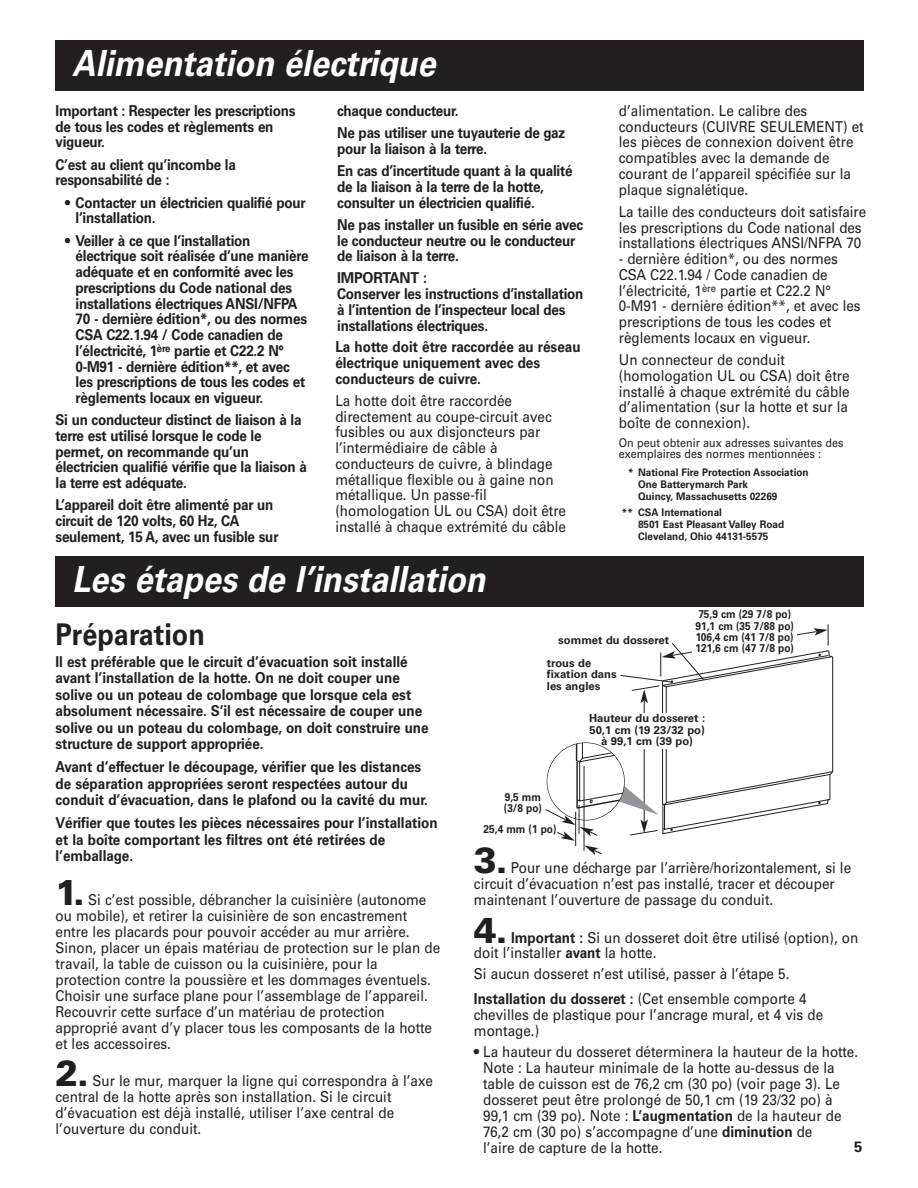
<style>
.page{position:relative;width:918px;height:1188px;background:#fff}
.page>*{position:absolute;margin:0;border:0;box-sizing:border-box;transform-origin:0 0}
.t1{font:italic 700 36px "Univers";color:#fff;scale:.9 1}
.t2{font:900 36px "Univers";color:#231f20;scale:.95 1}
.t3{font:700 30px "Univers";color:#231f20;scale:.9 1}
.t4{font:15px/15.8px "Univers";color:#231f20;scale:.9 1}
.t5{font:700 15px/15.8px "Univers";letter-spacing:-.015em;color:#231f20;scale:.9 1}
.t6{font:700 15px/15.8px "Univers";letter-spacing:-.015em;color:#231f20;scale:.95 1}
.t7{font:15px/16px "Univers";color:#231f20}
.t8{font:700 15px "Univers";letter-spacing:-.015em;color:#231f20}
.t9{font:12px/10.5px "Univers";color:#231f20;scale:.9 1}
.t10{font:700 11.25px/11.2px "Univers";color:#231f20}
.t11{font:700 11.25px/11.2px "Univers";color:#231f20;scale:.9 1}
.t12{font:700 10.5px/12px "Univers";color:#231f20;scale:.95 1}
.s1{font-weight:700}
</style>
<div class="page">
<div style="left:56px;top:40px;width:808px;height:52px;background:#231f20"></div>
<div style="left:56px;top:556px;width:808px;height:51px;background:#231f20"></div>
<svg style="left:545px;top:624px;width:289px;height:231px"></svg>
<h1 class="t1" style="left:72px;top:50px;width:412px">Alimentation électrique</h1>
<p class="t5" style="left:56px;top:104px;width:268px">Important : Respecter les prescriptions de tous les codes et règlements en vigueur.</p>
<p class="t5" style="left:56px;top:158px;width:202px">C’est au client qu’incombe la responsabilité de :</p>
<p class="t6" style="left:76px;top:196px;width:244px;text-indent:-10px">• Contacter un électricien qualifié pour l’installation.</p>
<p class="t6" style="left:76px;top:234px;width:247px;text-indent:-10px">• Veiller à ce que l’installation électrique soit réalisée d’une manière adéquate et en conformité avec les prescriptions du Code national des installations électriques ANSI/NFPA 70 - dernière édition*, ou des normes CSA C22.1.94 / Code canadien de l’électricité, 1<sup>ère</sup> partie et C22.2 N° 0-M91 - dernière édition**, et avec les prescriptions de tous les codes et règlements locaux en vigueur.</p>
<p class="t5" style="left:56px;top:413px;width:281px">Si un conducteur distinct de liaison à la terre est utilisé lorsque le code le permet, on recommande qu’un électricien qualifié vérifie que la liaison à la terre est adéquate.</p>
<p class="t5" style="left:56px;top:499px;width:249px">L’appareil doit être alimenté par un circuit de 120 volts, 60 Hz, CA seulement, 15 A, avec un fusible sur</p>
<p class="t5" style="left:337px;top:101px;width:255px;line-height:22.2px">chaque conducteur.<br>Ne pas utiliser une tuyauterie de gaz</p>
<p class="t5" style="left:337px;top:139px;width:263px;line-height:22.2px">pour la liaison à la terre.<br>En cas d’incertitude quant à la qualité</p>
<p class="t5" style="left:337px;top:180px;width:231px">de la liaison à la terre de la hotte, consulter un électricien qualifié.</p>
<p class="t5" style="left:337px;top:218px;width:275px">Ne pas installer un fusible en série avec le conducteur neutre ou le conducteur de liaison à la terre.</p>
<p class="t6" style="left:337px;top:272px;width:261px">IMPORTANT :<br>Conserver les instructions d’installation à l’intention de l’inspecteur local des installations électriques.</p>
<p class="t5" style="left:335px;top:340px;width:274px">La hotte doit être raccordée au réseau électrique uniquement avec des conducteurs de cuivre.</p>
<p class="t4" style="left:335px;top:394px;width:258px">La hotte doit être raccordée directement au coupe-circuit avec fusibles ou aux disjoncteurs par l’intermédiaire de câble à conducteurs de cuivre, à blindage métallique flexible ou à gaine non métallique. Un passe-fil (homologation UL ou CSA) doit être installé à chaque extrémité du câble</p>
<h1 class="t1" style="left:72px;top:566px;width:468px">Les étapes de l’installation</h1>
<p class="t4" style="left:619px;top:104px;width:273px">d’alimentation. Le calibre des conducteurs (CUIVRE SEULEMENT) et les pièces de connexion doivent être compatibles avec la demande de courant de l’appareil spécifiée sur la plaque signalétique.</p>
<p class="t4" style="left:619px;top:205px;width:276px">La taille des conducteurs doit satisfaire les prescriptions du Code national des installations électriques ANSI/NFPA 70</p>
<p class="t4" style="left:619px;top:252px;width:270px">- dernière édition*, ou des normes CSA C22.1.94 / Code canadien de l’électricité, 1<sup>ère</sup> partie et C22.2 N° 0-M91 - dernière édition**, et avec les prescriptions de tous les codes et règlements locaux en vigueur.</p>
<p class="t4" style="left:619px;top:353px;width:258px">Un connecteur de conduit (homologation UL ou CSA) doit être installé à chaque extrémité du câble d’alimentation (sur la hotte et sur la boîte de connexion).</p>
<p class="t9" style="left:619px;top:439px;width:251px">On peut obtenir aux adresses suivantes des exemplaires des normes mentionnées :</p>
<p class="t12" style="left:638px;top:467px;width:181px;text-indent:-10px">* National Fire Protection Association<br>One Batterymarch Park<br>Quincy, Massachusetts 02269</p>
<p class="t12" style="left:638px;top:508px;width:155px;text-indent:-16px">** CSA International<br>8501 East Pleasant Valley Road<br>Cleveland, Ohio 44131-5575</p>
<h2 class="t3" style="left:56px;top:623px;width:168px">Préparation</h2>
<p class="t5" style="left:56px;top:654px;width:416px;line-height:16.5px">Il est préférable que le circuit d’évacuation soit installé avant l’installation de la hotte. On ne doit couper une solive ou un poteau de colombage que lorsque cela est absolument nécessaire. S’il est nécessaire de couper une solive ou un poteau du colombage, on doit construire une structure de support appropriée.</p>
<p class="t5" style="left:56px;top:760px;width:415px;line-height:16.5px">Avant d’effectuer le découpage, vérifier que les distances de séparation appropriées seront respectées autour du conduit d’évacuation, dans le plafond ou la cavité du mur.</p>
<p class="t5" style="left:56px;top:816px;width:426px;line-height:16.5px">Vérifier que toutes les pièces nécessaires pour l’installation et la boîte comportant les filtres ont été retirées de l’emballage.</p>
<h1 class="t2" style="left:56px;top:879px;width:32px">1.</h1>
<p class="t4" style="left:55px;top:893px;width:429px;text-indent:33px">Si c’est possible, débrancher la cuisinière (autonome ou mobile), et retirer la cuisinière de son encastrement entre les placards pour pouvoir accéder au mur arrière.<br>Sinon, placer un épais matériau de protection sur le plan de travail, la table de cuisson ou la cuisinière, pour la protection contre la poussière et les dommages éventuels.<br>Choisir une surface plane pour l’assemblage de l’appareil.<br>Recouvrir cette surface d’un matériau de protection approprié avant d’y placer tous les composants de la hotte et les accessoires.</p>
<h1 class="t2" style="left:56px;top:1060px;width:37px">2.</h1>
<p class="t4" style="left:56px;top:1074px;width:421px;text-indent:37px">Sur le mur, marquer la ligne qui correspondra à l’axe central de la hotte après son installation. Si le circuit d’évacuation est déjà installé, utiliser l’axe central de l’ouverture du conduit.</p>
<p class="t10" style="left:547px;top:630px;width:124px;line-height:23.1px;text-indent:11px">sommet du dosseret trous de</p>
<p class="t10" style="left:547px;top:670px;width:71px">fixation dans les angles</p>
<p class="t11" style="left:696px;top:610px;width:111px">75,9 cm (29 7/8 po)<br>91,1 cm (35 7/88 po)<br>106,4 cm (41 7/8 po)<br>121,6 cm (47 7/8 po)</p>
<p class="t11" style="left:504px;top:793px;width:44px">9,5 mm (3/8 po)</p>
<p class="t11" style="left:484px;top:825px;width:82px">25,4 mm (1 po)</p>
<p class="t10" style="left:589px;top:714px;width:118px;text-align:center">Hauteur du dosseret :<br>50,1 cm (19 23/32 po) à 99,1 cm (39 po)</p>
<h1 class="t2" style="left:474px;top:847px;width:37px">3.</h1>
<p class="t4" style="left:474px;top:861px;width:421px;text-indent:37px">Pour une décharge par l’arrière/horizontalement, si le circuit d’évacuation n’est pas installé, tracer et découper maintenant l’ouverture de passage du conduit.</p>
<h1 class="t2" style="left:474px;top:917px;width:37px">4.</h1>
<p class="t4" style="left:474px;top:931px;width:429px;text-indent:37px"><span class="s1">Important :</span> Si un dosseret doit être utilisé (option), on doit l’installer <span class="s1">avant</span> la hotte.</p>
<p class="t4" style="left:474px;top:962px;width:371px;line-height:25.7px">Si aucun dosseret n’est utilisé, passer à l’étape 5.<br><span class="s1">Installation du dosseret :</span> (Cet ensemble comporte 4</p>
<p class="t4" style="left:474px;top:1008px;width:390px">chevilles de plastique pour l’ancrage mural, et 4 vis de montage.)</p>
<p class="t7" style="left:483px;top:1045px;width:377px;text-indent:-9px">• La hauteur du dosseret déterminera la hauteur de la hotte.<br>Note : La hauteur minimale de la hotte au-dessus de la table de cuisson est de 76,2 cm (30 po) (voir page 3). Le dosseret peut être prolongé de 50,1 cm (19 23/32 po) à 99,1 cm (39 po). Note : <span class="s1">L’augmentation</span> de la hauteur de 76,2 cm (30 po) s’accompagne d’une <span class="s1">diminution</span> de<br>l’aire de capture de la hotte.</p>
<p class="t8" style="left:854px;top:1142px;width:10px">5</p>
</div>
